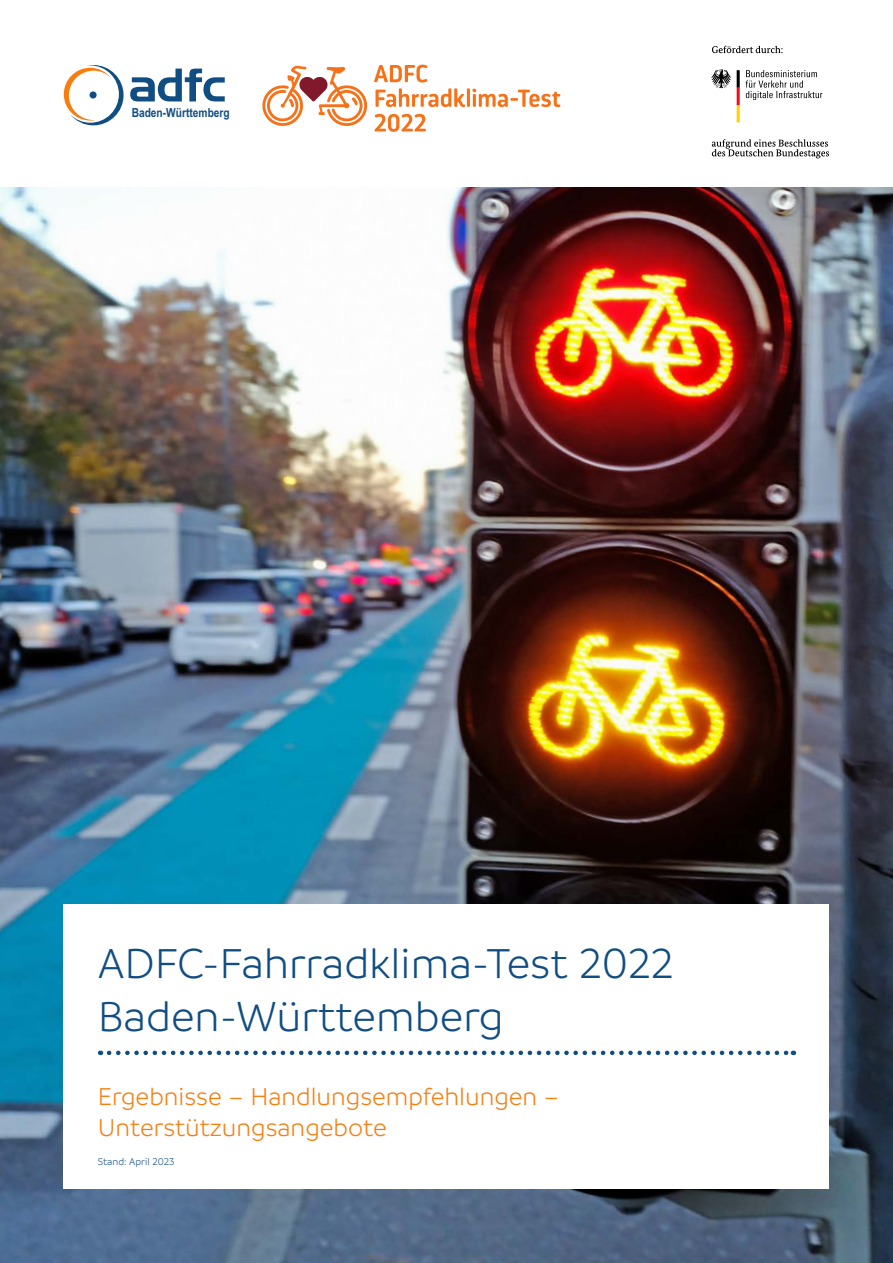
<style>
.page{position:relative;width:893px;height:1263px;background:#fff}
.page>*{position:absolute;margin:0;border:0;box-sizing:border-box;transform-origin:0 0}
.t1{font:300 45px/52.5px "Branding";color:#104d83}
.t2{font:300 26.25px/31.5px "Branding";color:#f97c0d}
.t3{font:700 12.45px "Arial Narrow";color:#104d83}
.t4{font:300 10.5px "Branding";color:#104d83}
</style>
<div class="page">
<img style="left:0;top:188px;width:893px;height:1075px">
<svg style="left:130px;top:69px;width:95px;height:32px"></svg>
<svg style="left:64px;top:65px;width:60px;height:60px"></svg>
<div style="left:90px;top:91px;width:7px;height:8px;background:#104d83;border-radius:50%"></div>
<svg style="left:711px;top:46px;width:118px;height:112px"></svg>
<div style="left:64px;top:904px;width:765px;height:284px;background:#fff"></div>
<svg style="left:109px;top:1050px;width:685px;height:5px"></svg>
<svg style="left:374px;top:65px;width:91px;height:42px"></svg>
<hr style="left:467px;top:88px;width:3px;height:19px;background:#f77119">
<svg style="left:472px;top:89px;width:88px;height:18px"></svg>
<svg style="left:375px;top:114px;width:51px;height:18px"></svg>
<svg style="left:262px;top:66px;width:105px;height:60px"></svg>
<p class="t3" style="left:132px;top:105px;width:100px">Baden-Württemberg</p>
<p class="t1" style="left:98px;top:937px;width:577px">ADFC-Fahrradklima-Test 2022<br>Baden-Württemberg</p>
<p class="t2" style="left:98px;top:1080px;width:463px">Ergebnisse – Handlungsempfehlungen –<br>Unterstützungsangebote</p>
<p class="t4" style="left:98px;top:1156px;width:78px">Stand: April 2023</p>
</div>
